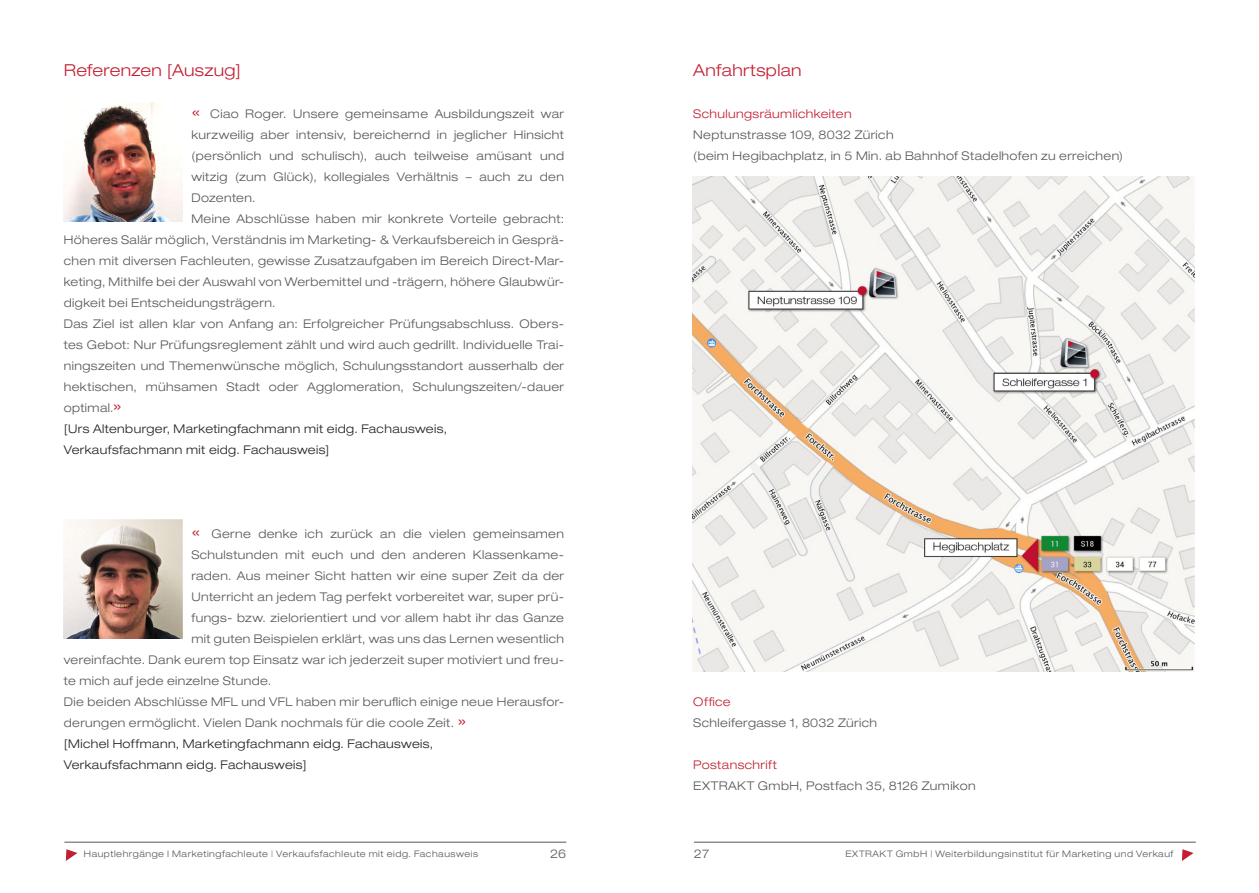
<style>
.page{position:relative;width:1259px;height:893px;background:#fff}
.page>*{position:absolute;margin:0;border:0;box-sizing:border-box;transform-origin:0 0}
.t1{font:300 expanded 16.5px "Helvetica Neue LT Std";letter-spacing:.02em;color:#c22032}
.t2{font:300 expanded 12px/21px "Helvetica Neue LT Std";letter-spacing:.035em;color:#57585a}
.t3{font:300 expanded 12px "Helvetica Neue LT Std";letter-spacing:.035em;color:#231f20}
.t4{font:300 expanded 12px "Helvetica Neue LT Std";letter-spacing:.035em;color:#c22032}
.t5{font:300 expanded 9px "Helvetica Neue LT Std";letter-spacing:.065em;color:#57585a}
.s1{font-size:18px;color:#c22032}
</style>
<div class="page">
<hr style="left:64px;top:842px;width:502px;height:1px;background:#57585a">
<hr style="left:694px;top:842px;width:501px;height:1px;background:#57585a">
<svg style="left:66px;top:849px;width:11px;height:12px"></svg>
<svg style="left:1182px;top:849px;width:11px;height:12px"></svg>
<img style="left:693px;top:177px;width:501px;height:494px">
<img style="left:64px;top:103px;width:118px;height:118px">
<img style="left:64px;top:520px;width:119px;height:119px">
<h1 class="t1" style="left:64px;top:60px;width:179px">Referenzen [Auszug]</h1>
<p class="t2" style="left:191px;top:103px;width:374px"><span class="s1">«</span> Ciao Roger. Unsere gemeinsame Ausbildungszeit war</p>
<p class="t2" style="left:191px;top:124px;width:374px">kurzweilig aber intensiv, bereichernd in jeglicher Hinsicht</p>
<p class="t2" style="left:191px;top:145px;width:374px">(persönlich und schulisch), auch teilweise amüsant und</p>
<p class="t2" style="left:191px;top:166px;width:374px">witzig (zum Glück), kollegiales Verhältnis – auch zu den</p>
<p class="t2" style="left:191px;top:187px;width:66px">Dozenten.</p>
<p class="t2" style="left:191px;top:208px;width:374px">Meine Abschlüsse haben mir konkrete Vorteile gebracht:</p>
<p class="t2" style="left:64px;top:229px;width:502px">Höheres Salär möglich, Verständnis im Marketing- &amp; Verkaufsbereich in Gesprä-</p>
<p class="t2" style="left:64px;top:250px;width:502px">chen mit diversen Fachleuten, gewisse Zusatzaufgaben im Bereich Direct-Mar-</p>
<p class="t2" style="left:64px;top:271px;width:502px">keting, Mithilfe bei der Auswahl von Werbemittel und -trägern, höhere Glaubwür-</p>
<p class="t2" style="left:64px;top:292px;width:213px">digkeit bei Entscheidungsträgern.</p>
<p class="t2" style="left:64px;top:313px;width:502px">Das Ziel ist allen klar von Anfang an: Erfolgreicher Prüfungsabschluss. Obers-</p>
<p class="t2" style="left:64px;top:334px;width:502px">tes Gebot: Nur Prüfungsreglement zählt und wird auch gedrillt. Individuelle Trai-</p>
<p class="t2" style="left:64px;top:355px;width:502px">ningszeiten und Themenwünsche möglich, Schulungsstandort ausserhalb der</p>
<p class="t2" style="left:64px;top:376px;width:502px">hektischen, mühsamen Stadt oder Agglomeration, Schulungszeiten/-dauer</p>
<p class="t2" style="left:64px;top:397px;width:60px">optimal.<span class="s1">»</span></p>
<p class="t3" style="left:64px;top:421px;width:385px">[Urs Altenburger, Marketingfachmann mit eidg. Fachausweis,</p>
<p class="t3" style="left:64px;top:442px;width:267px">Verkaufsfachmann mit eidg. Fachausweis]</p>
<p class="t2" style="left:191px;top:523px;width:374px"><span class="s1">«</span> Gerne denke ich zurück an die vielen gemeinsamen</p>
<p class="t2" style="left:191px;top:544px;width:374px">Schulstunden mit euch und den anderen Klassenkame-</p>
<p class="t2" style="left:191px;top:565px;width:374px">raden. Aus meiner Sicht hatten wir eine super Zeit da der</p>
<p class="t2" style="left:191px;top:586px;width:374px">Unterricht an jedem Tag perfekt vorbereitet war, super prü-</p>
<p class="t2" style="left:191px;top:607px;width:374px">fungs- bzw. zielorientiert und vor allem habt ihr das Ganze</p>
<p class="t2" style="left:191px;top:628px;width:374px">mit guten Beispielen erklärt, was uns das Lernen wesentlich</p>
<p class="t2" style="left:64px;top:649px;width:502px">vereinfachte. Dank eurem top Einsatz war ich jederzeit super motiviert und freu-</p>
<p class="t2" style="left:64px;top:670px;width:209px">te mich auf jede einzelne Stunde.</p>
<p class="t2" style="left:64px;top:691px;width:502px">Die beiden Abschlüsse MFL und VFL haben mir beruflich einige neue Herausfor-</p>
<p class="t2" style="left:64px;top:712px;width:404px">derungen ermöglicht. Vielen Dank nochmals für die coole Zeit. <span class="s1">»</span></p>
<p class="t3" style="left:64px;top:736px;width:371px">[Michel Hoffmann, Marketingfachmann eidg. Fachausweis,</p>
<p class="t3" style="left:64px;top:757px;width:244px">Verkaufsfachmann eidg. Fachausweis]</p>
<h1 class="t1" style="left:693px;top:60px;width:110px">Anfahrtsplan</h1>
<p class="t4" style="left:693px;top:106px;width:160px">Schulungsräumlichkeiten</p>
<p class="t2" style="left:693px;top:124px;width:431px">Neptunstrasse 109, 8032 Zürich<br>(beim Hegibachplatz, in 5 Min. ab Bahnhof Stadelhofen zu erreichen)</p>
<p class="t4" style="left:693px;top:694px;width:39px">Office</p>
<p class="t2" style="left:693px;top:712px;width:185px">Schleifergasse 1, 8032 Zürich</p>
<p class="t4" style="left:693px;top:757px;width:85px">Postanschrift</p>
<p class="t2" style="left:693px;top:775px;width:284px">EXTRAKT GmbH, Postfach 35, 8126 Zumikon</p>
<p class="t2" style="left:550px;top:843px;width:18px">26</p>
<p class="t2" style="left:694px;top:843px;width:17px">27</p>
<p class="t5" style="left:84px;top:848px;width:396px">Hauptlehrgänge I Marketingfachleute | Verkaufsfachleute mit eidg. Fachausweis</p>
<p class="t5" style="left:845px;top:848px;width:330px">EXTRAKT GmbH | Weiterbildungsinstitut für Marketing und Verkauf</p>
</div>
